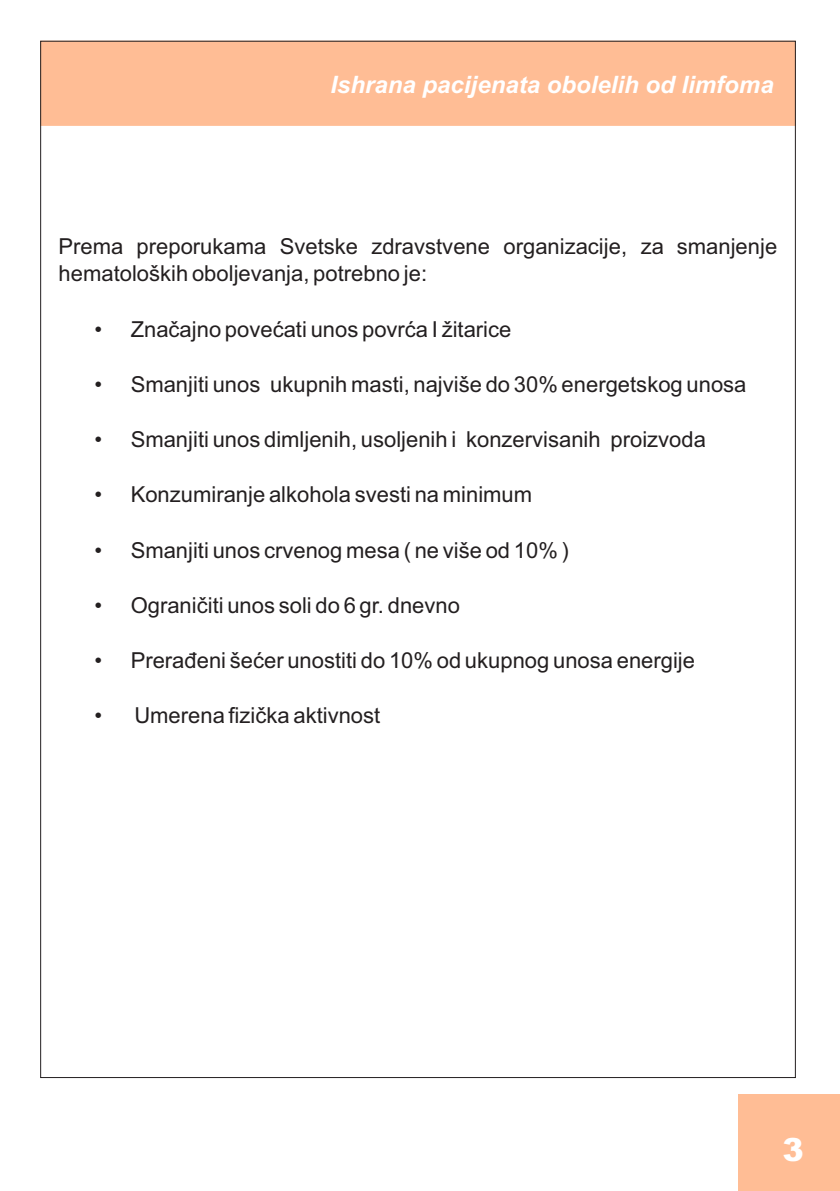
<style>
.page{position:relative;width:840px;height:1191px;background:#fff}
.page>*{position:absolute;margin:0;border:0;box-sizing:border-box;transform-origin:0 0}
.t1{font:900 32px "Arial";color:#fff}
.t2{font:italic 700 24px "Arial";color:#fff}
.t3{font:22px/27.6px "Arial";color:#231f20}
</style>
<div class="page">
<div style="left:40px;top:40px;width:756px;height:86px;background:#ffbd95"></div>
<div style="left:738px;top:1094px;width:101px;height:97px;background:#ffbd95"></div>
<p class="t2" style="left:330px;top:75px;width:444px">Ishrana pacijenata obolelih od limfoma</p>
<p class="t3" style="left:59px;top:234px;width:719px">Prema preporukama Svetske zdravstvene organizacije, za smanjenje hematoloških oboljevanja, potrebno je:</p>
<p class="t3" style="left:95px;top:317px;width:418px">• Značajno povećati unos povrća I žitarice</p>
<p class="t3" style="left:95px;top:372px;width:653px">• Smanjiti unos ukupnih masti, najviše do 30% energetskog unosa</p>
<p class="t3" style="left:95px;top:427px;width:612px">• Smanjiti unos dimljenih, usoljenih i konzervisanih proizvoda</p>
<p class="t3" style="left:95px;top:483px;width:439px">• Konzumiranje alkohola svesti na minimum</p>
<p class="t3" style="left:95px;top:538px;width:475px">• Smanjiti unos crvenog mesa ( ne više od 10% )</p>
<p class="t3" style="left:95px;top:593px;width:366px">• Ograničiti unos soli do 6 gr. dnevno</p>
<p class="t3" style="left:95px;top:648px;width:601px">• Prerađeni šećer unostiti do 10% od ukupnog unosa energije</p>
<p class="t3" style="left:95px;top:703px;width:287px">• Umerena fizička aktivnost</p>
<h1 class="t1" style="left:782px;top:1138px;width:23px">3</h1>
</div>
